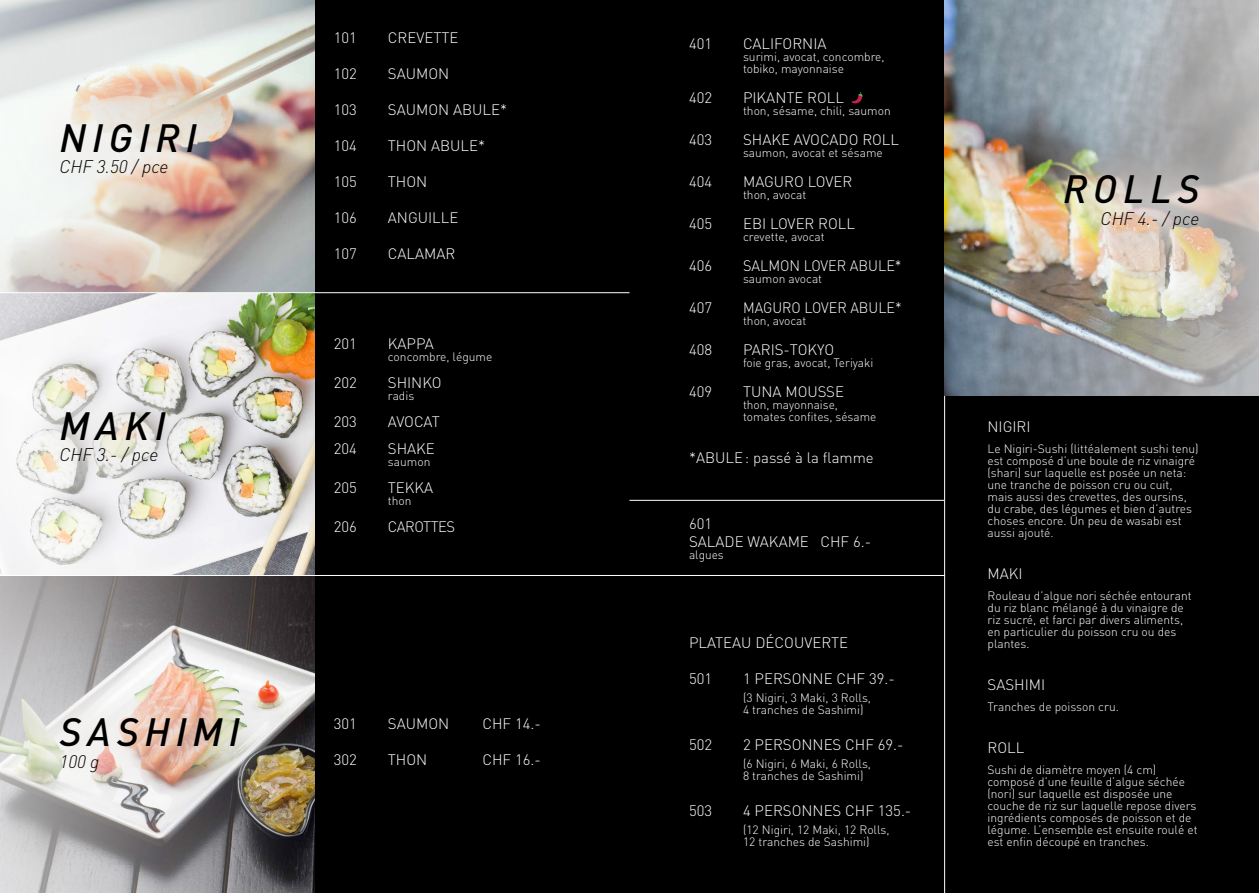
<style>
.page{position:relative;width:1259px;height:893px;background:#000}
.page>*{position:absolute;margin:0;border:0;box-sizing:border-box;transform-origin:0 0}
.t1{font:italic 500 39px "DIN";letter-spacing:.15em;color:#000}
.t2{font:italic 300 18px "DIN";color:#000}
.t3{font:300 15px/18px "DIN";color:#fff}
.t4{font:300 15px "DIN";color:#fff;scale:.96 1}
.t5{font:300 15px "DIN";color:#fff;scale:.95 1}
.t6{font:300 15px "DIN";letter-spacing:-.03em;color:#fff}
.t7{font:300 12px/12px "DIN";color:#fff}
</style>
<div class="page">
<img style="left:0;top:0;width:315px;height:893px">
<img style="left:944px;top:0;width:315px;height:396px">
<div style="left:20px;top:83px;width:217px;height:134px;background:#eeecea;opacity:.73"></div>
<div style="left:20px;top:371px;width:186px;height:133px;background:#eeecea;opacity:.73"></div>
<div style="left:305px;top:0;width:231px;height:291px;background:#000"></div>
<svg style="left:852px;top:92px;width:10px;height:11px"></svg>
<div style="left:303px;top:686px;width:266px;height:110px;background:#000"></div>
<div style="left:304px;top:306px;width:218px;height:258px;background:#000"></div>
<div style="left:956px;top:388px;width:273px;height:491px;background:#000"></div>
<div style="left:21px;top:677px;width:258px;height:134px;background:#eeecea;opacity:.73"></div>
<hr style="left:629px;top:500px;width:315px;height:1px;background:#fff">
<hr style="left:944px;top:396px;width:1px;height:497px;background:#fff">
<div style="left:1024px;top:134px;width:215px;height:134px;background:#eeecea;opacity:.73"></div>
<hr style="left:0;top:292px;width:629px;height:1px;background:#fff">
<hr style="left:0;top:575px;width:945px;height:1px;background:#fff">
<h1 class="t1" style="left:60px;top:113px;width:139px">NIGIRI</h1>
<h2 class="t2" style="left:60px;top:156px;width:111px">CHF 3.50 / pce</h2>
<h1 class="t1" style="left:60px;top:401px;width:108px">MAKI</h1>
<h2 class="t2" style="left:60px;top:444px;width:100px">CHF 3.- / pce</h2>
<h1 class="t1" style="left:60px;top:707px;width:181px">SASHIMI</h1>
<h2 class="t2" style="left:60px;top:750px;width:41px">100 g</h2>
<p class="t3" style="left:334px;top:28px;width:25px">101</p>
<p class="t3" style="left:388px;top:28px;width:72px">CREVETTE</p>
<p class="t3" style="left:334px;top:64px;width:25px">102</p>
<p class="t3" style="left:388px;top:64px;width:63px">SAUMON</p>
<p class="t3" style="left:334px;top:100px;width:25px">103</p>
<p class="t3" style="left:388px;top:100px;width:121px">SAUMON ABULE*</p>
<p class="t3" style="left:334px;top:136px;width:25px">104</p>
<p class="t3" style="left:388px;top:136px;width:99px">THON ABULE*</p>
<p class="t3" style="left:334px;top:172px;width:25px">105</p>
<p class="t3" style="left:388px;top:172px;width:41px">THON</p>
<p class="t3" style="left:334px;top:208px;width:25px">106</p>
<p class="t3" style="left:388px;top:208px;width:72px">ANGUILLE</p>
<p class="t3" style="left:334px;top:244px;width:25px">107</p>
<p class="t3" style="left:388px;top:244px;width:69px">CALAMAR</p>
<p class="t3" style="left:334px;top:334px;width:25px">201</p>
<p class="t3" style="left:388px;top:334px;width:47px">KAPPA</p>
<p class="t7" style="left:388px;top:351px;width:106px">concombre, légume</p>
<p class="t3" style="left:334px;top:373px;width:25px">202</p>
<p class="t3" style="left:388px;top:373px;width:55px">SHINKO</p>
<p class="t7" style="left:388px;top:390px;width:28px">radis</p>
<p class="t3" style="left:334px;top:412px;width:25px">203</p>
<p class="t3" style="left:388px;top:412px;width:53px">AVOCAT</p>
<p class="t3" style="left:334px;top:439px;width:25px">204</p>
<p class="t3" style="left:388px;top:439px;width:48px">SHAKE</p>
<p class="t7" style="left:388px;top:456px;width:44px">saumon</p>
<p class="t3" style="left:334px;top:478px;width:25px">205</p>
<p class="t3" style="left:388px;top:478px;width:47px">TEKKA</p>
<p class="t7" style="left:388px;top:495px;width:25px">thon</p>
<p class="t3" style="left:334px;top:517px;width:25px">206</p>
<p class="t6" style="left:388px;top:517px;width:69px">CAROTTES</p>
<p class="t3" style="left:334px;top:714px;width:25px">301</p>
<p class="t3" style="left:388px;top:714px;width:63px">SAUMON</p>
<p class="t3" style="left:482px;top:714px;width:60px">CHF 14.-</p>
<p class="t3" style="left:334px;top:750px;width:25px">302</p>
<p class="t3" style="left:388px;top:750px;width:41px">THON</p>
<p class="t3" style="left:482px;top:750px;width:60px">CHF 16.-</p>
<p class="t3" style="left:689px;top:35px;width:25px">401</p>
<p class="t3" style="left:743px;top:35px;width:85px">CALIFORNIA</p>
<p class="t7" style="left:743px;top:51px;width:143px">surimi, avocat, concombre, tobiko, mayonnaise</p>
<p class="t3" style="left:689px;top:89px;width:25px">402</p>
<p class="t3" style="left:743px;top:89px;width:103px">PIKANTE ROLL</p>
<p class="t7" style="left:743px;top:105px;width:149px">thon, sésame, chili, saumon</p>
<p class="t3" style="left:689px;top:131px;width:25px">403</p>
<p class="t3" style="left:743px;top:131px;width:158px">SHAKE AVOCADO ROLL</p>
<p class="t7" style="left:743px;top:147px;width:141px">saumon, avocat et sésame</p>
<p class="t3" style="left:689px;top:173px;width:25px">404</p>
<p class="t3" style="left:743px;top:173px;width:111px">MAGURO LOVER</p>
<p class="t7" style="left:743px;top:189px;width:65px">thon, avocat</p>
<p class="t3" style="left:689px;top:215px;width:25px">405</p>
<p class="t3" style="left:743px;top:215px;width:114px">EBI LOVER ROLL</p>
<p class="t7" style="left:743px;top:231px;width:83px">crevette, avocat</p>
<p class="t3" style="left:689px;top:257px;width:25px">406</p>
<p class="t4" style="left:743px;top:257px;width:167px">SALMON LOVER ABULE*</p>
<p class="t7" style="left:743px;top:273px;width:81px">saumon avocat</p>
<p class="t3" style="left:689px;top:299px;width:25px">407</p>
<p class="t5" style="left:743px;top:299px;width:168px">MAGURO LOVER ABULE*</p>
<p class="t7" style="left:743px;top:315px;width:65px">thon, avocat</p>
<p class="t3" style="left:689px;top:341px;width:25px">408</p>
<p class="t3" style="left:743px;top:341px;width:93px">PARIS-TOKYO</p>
<p class="t7" style="left:743px;top:357px;width:132px">foie gras, avocat, Teriyaki</p>
<p class="t3" style="left:689px;top:383px;width:25px">409</p>
<p class="t3" style="left:743px;top:383px;width:102px">TUNA MOUSSE</p>
<p class="t7" style="left:743px;top:399px;width:135px">thon, mayonnaise, tomates confites, sésame</p>
<p class="t3" style="left:689px;top:449px;width:186px">*ABULE: passé à la flamme</p>
<p class="t3" style="left:689px;top:514px;width:184px">601<br>SALADE WAKAME CHF 6.-</p>
<p class="t7" style="left:689px;top:548px;width:36px">algues</p>
<p class="t3" style="left:689px;top:633px;width:161px">PLATEAU DÉCOUVERTE</p>
<p class="t3" style="left:689px;top:669px;width:25px">501</p>
<p class="t3" style="left:743px;top:669px;width:153px">1 PERSONNE CHF 39.-</p>
<p class="t7" style="left:743px;top:691px;width:129px">(3 Nigiri, 3 Maki, 3 Rolls,<br>4 tranches de Sashimi)</p>
<p class="t3" style="left:689px;top:735px;width:25px">502</p>
<p class="t3" style="left:743px;top:735px;width:162px">2 PERSONNES CHF 69.-</p>
<p class="t7" style="left:743px;top:757px;width:129px">(6 Nigiri, 6 Maki, 6 Rolls,<br>8 tranches de Sashimi)</p>
<p class="t3" style="left:689px;top:801px;width:25px">503</p>
<p class="t3" style="left:743px;top:801px;width:170px">4 PERSONNES CHF 135.-</p>
<p class="t7" style="left:743px;top:823px;width:148px">(12 Nigiri, 12 Maki, 12 Rolls,<br>12 tranches de Sashimi)</p>
<h1 class="t1" style="left:1063px;top:164px;width:138px">ROLLS</h1>
<h2 class="t2" style="left:1100px;top:207px;width:100px">CHF 4.- / pce</h2>
<p class="t3" style="left:987px;top:417px;width:45px">NIGIRI</p>
<p class="t7" style="left:987px;top:442px;width:212px">Le Nigiri-Sushi (littéalement sushi tenu) est composé d’une boule de riz vinaigré (shari) sur laquelle est posée un neta: une tranche de poisson cru ou cuit, mais aussi des crevettes, des oursins, du crabe, des légumes et bien d’autres choses encore. Un peu de wasabi est aussi ajouté.</p>
<p class="t3" style="left:987px;top:564px;width:37px">MAKI</p>
<p class="t7" style="left:987px;top:589px;width:206px">Rouleau d’algue nori séchée entourant du riz blanc mélangé à du vinaigre de riz sucré, et farci par divers aliments, en particulier du poisson cru ou des plantes.</p>
<p class="t3" style="left:987px;top:675px;width:59px">SASHIMI</p>
<p class="t7" style="left:987px;top:700px;width:133px">Tranches de poisson cru.</p>
<p class="t3" style="left:987px;top:738px;width:38px">ROLL</p>
<p class="t7" style="left:987px;top:763px;width:211px">Sushi de diamètre moyen (4 cm) composé d’une feuille d’algue séchée (nori) sur laquelle est disposée une couche de riz sur laquelle repose divers ingrédients composés de poisson et de légume. L’ensemble est ensuite roulé et est enfin découpé en tranches.</p>
</div>
